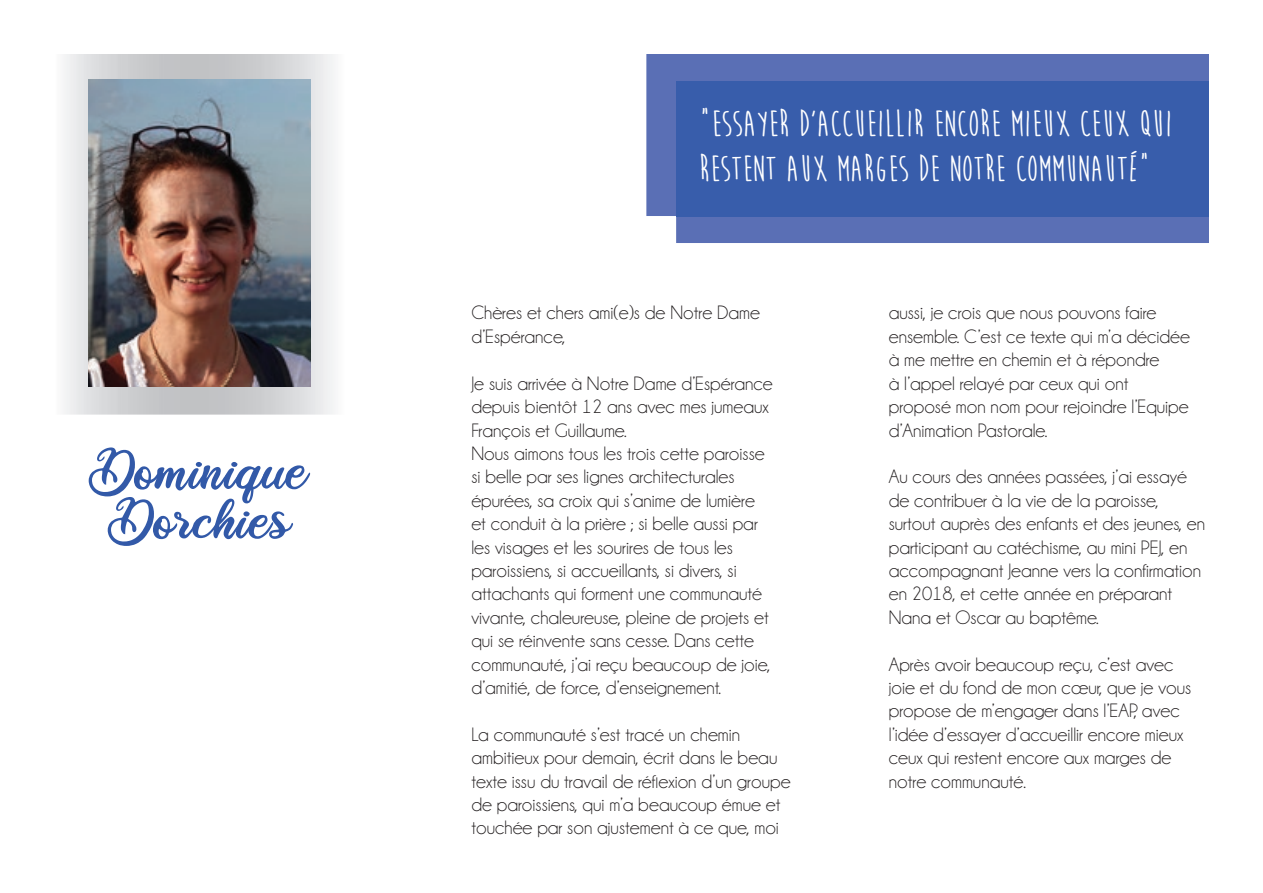
<style>
.page{position:relative;width:1263px;height:893px;background:#fff}
.page>*{position:absolute;margin:0;border:0;box-sizing:border-box;transform-origin:0 0}
.t1{font:60px/49.5px "Ballet Harmony";color:#3259a8;text-align:center}
.t2{font:700 37.5px/45px "Moon Flower";color:#fff}
.t3{font:19.5px/23.4px "Champagne&Limousines";color:#231f20}
</style>
<div class="page">
<div style="left:646px;top:54px;width:563px;height:162px;background:#5a6fb5"></div>
<div style="left:676px;top:216px;width:533px;height:27px;background:#5a6fb5"></div>
<div style="left:676px;top:81px;width:533px;height:135px;background:#385dab"></div>
<img style="left:88px;top:80px;width:223px;height:307px">
<h1 class="t1" style="left:89px;top:453px;width:223px">Dominique<br>Dorchies</h1>
<h2 class="t2" style="left:699px;top:101px;width:475px">"ESSAYER D’ACCUEILLIR ENCORE MIEUX CEUX QUI<br>RESTENT AUX MARGES DE NOTRE COMMUNAUTÉ"</h2>
<p class="t3" style="left:471px;top:301px;width:290px">Chères et chers ami(e)s de Notre Dame d’Espérance,</p>
<p class="t3" style="left:471px;top:372px;width:303px">Je suis arrivée à Notre Dame d’Espérance depuis bientôt 12 ans avec mes jumeaux François et Guillaume.<br>Nous aimons tous les trois cette paroisse si belle par ses lignes architecturales épurées, sa croix qui s’anime de lumière et conduit à la prière ; si belle aussi par les visages et les sourires de tous les paroissiens, si accueillants, si divers, si attachants qui forment une communauté vivante, chaleureuse, pleine de projets et qui se réinvente sans cesse. Dans cette communauté, j’ai reçu beaucoup de joie, d’amitié, de force, d’enseignement.</p>
<p class="t3" style="left:471px;top:723px;width:321px">La communauté s’est tracé un chemin ambitieux pour demain, écrit dans le beau texte issu du travail de réflexion d’un groupe de paroissiens, qui m’a beaucoup émue et touchée par son ajustement à ce que, moi</p>
<p class="t3" style="left:889px;top:301px;width:303px">aussi, je crois que nous pouvons faire ensemble. C’est ce texte qui m’a décidée à me mettre en chemin et à répondre<br>à l’appel relayé par ceux qui ont proposé mon nom pour rejoindre l’Equipe d’Animation Pastorale.</p>
<p class="t3" style="left:889px;top:465px;width:318px">Au cours des années passées, j’ai essayé de contribuer à la vie de la paroisse, surtout auprès des enfants et des jeunes, en participant au catéchisme, au mini PEJ, en accompagnant Jeanne vers la confirmation en 2018, et cette année en préparant Nana et Oscar au baptême.</p>
<p class="t3" style="left:889px;top:652px;width:304px">Après avoir beaucoup reçu, c’est avec joie et du fond de mon cœur, que je vous propose de m’engager dans l’EAP, avec l’idée d’essayer d’accueillir encore mieux ceux qui restent encore aux marges de notre communauté.</p>
</div>
